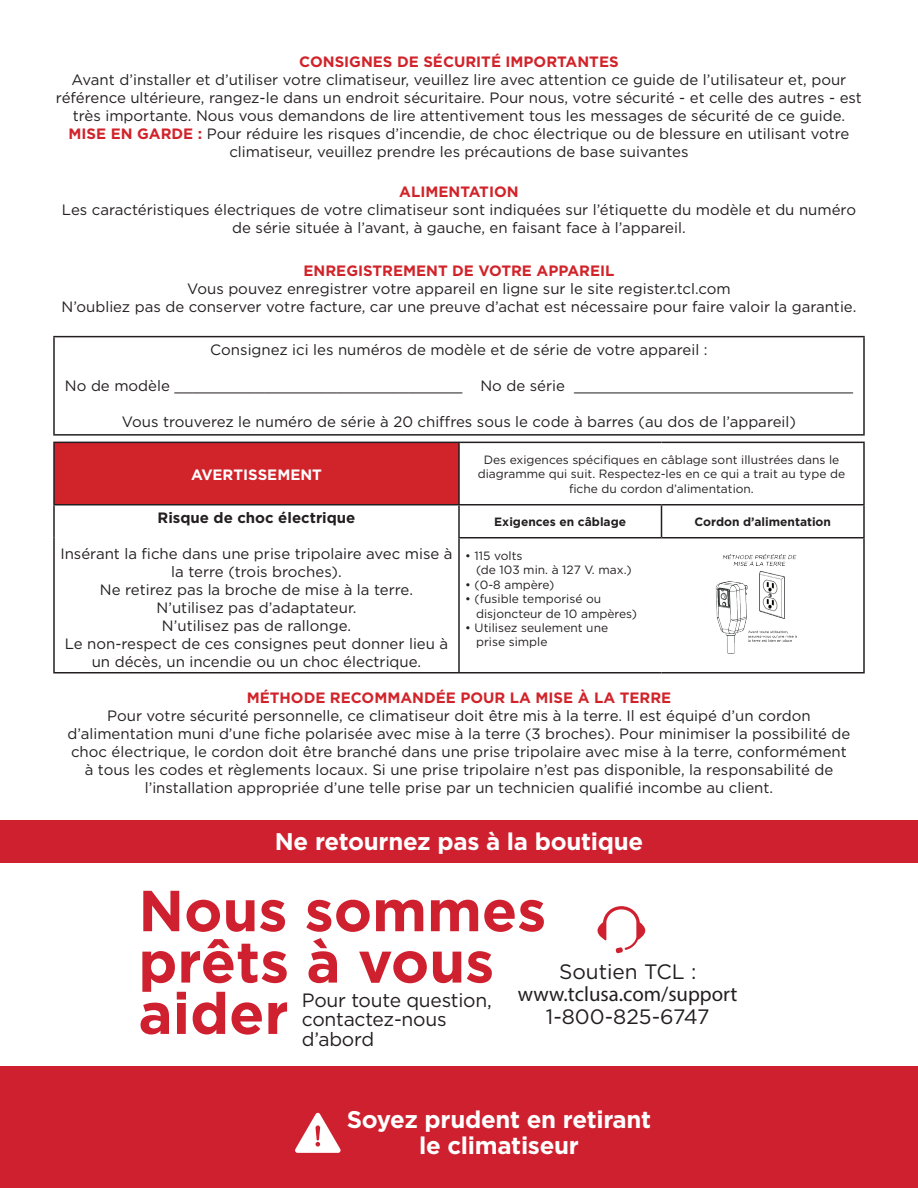
<style>
.page{position:relative;width:918px;height:1188px;background:#fff}
.page>*{position:absolute;margin:0;border:0;box-sizing:border-box;transform-origin:0 0}
.t1{font:700 57.75px/51.3px "Gotham";color:#cf202f}
.t2{font:700 24px/25.7px "Gotham";letter-spacing:-.01em;color:#fff;text-align:center}
.t3{font:20.85px "Gotham";color:#231f20}
.t4{font:20.85px "Myriad Pro";color:#231f20}
.t5{font:19.2px/19.2px "Gotham";letter-spacing:-.01em;color:#231f20}
.t6{font:15px/18px "Gotham";color:#231f20;text-align:center}
.t7{font:700 15px "Gotham";color:#d1232a}
.t8{font:700 15px "Gotham";color:#231f20}
.t9{font:700 15px "Gotham";color:#fff}
.t10{font:12px/14.4px "Gotham";color:#231f20}
.t11{font:700 12px "Gotham";color:#231f20}
.s1{font-weight:700;color:#d1232a}
</style>
<div class="page">
<hr style="left:53px;top:336px;width:812px;height:1px;background:#231f20">
<hr style="left:53px;top:337px;width:2px;height:97px;background:#231f20">
<hr style="left:863px;top:337px;width:2px;height:97px;background:#231f20">
<hr style="left:53px;top:434px;width:812px;height:2px;background:#231f20">
<div style="left:54px;top:442px;width:405px;height:63px;background:#d1232a"></div>
<hr style="left:53px;top:442px;width:406px;height:1px;background:#231f20">
<hr style="left:53px;top:443px;width:2px;height:61px;background:#231f20">
<hr style="left:459px;top:442px;width:203px;height:1px;background:#231f20">
<hr style="left:458px;top:443px;width:2px;height:61px;background:#231f20">
<hr style="left:662px;top:442px;width:203px;height:1px;background:#231f20">
<hr style="left:863px;top:443px;width:2px;height:61px;background:#231f20">
<hr style="left:53px;top:504px;width:406px;height:1px;background:#231f20">
<hr style="left:53px;top:505px;width:2px;height:33px;background:#231f20">
<hr style="left:459px;top:504px;width:203px;height:1px;background:#231f20">
<hr style="left:458px;top:505px;width:2px;height:32px;background:#231f20">
<hr style="left:662px;top:504px;width:203px;height:1px;background:#231f20">
<hr style="left:661px;top:505px;width:1px;height:32px;background:#231f20">
<hr style="left:863px;top:505px;width:2px;height:32px;background:#231f20">
<hr style="left:53px;top:538px;width:2px;height:134px;background:#231f20">
<hr style="left:458px;top:537px;width:204px;height:1px;background:#231f20">
<hr style="left:458px;top:538px;width:2px;height:134px;background:#231f20">
<hr style="left:662px;top:537px;width:203px;height:1px;background:#231f20">
<hr style="left:863px;top:538px;width:2px;height:134px;background:#231f20">
<hr style="left:53px;top:672px;width:406px;height:1px;background:#231f20">
<hr style="left:459px;top:672px;width:203px;height:1px;background:#231f20">
<hr style="left:662px;top:672px;width:203px;height:1px;background:#231f20">
<img style="left:716px;top:554px;width:81px;height:99px">
<div style="left:0;top:1067px;width:918px;height:121px;background:#cf202f"></div>
<div style="left:0;top:820px;width:918px;height:42px;background:#cf202f"></div>
<svg style="left:598px;top:906px;width:47px;height:47px"></svg>
<svg style="left:295px;top:1113px;width:46px;height:40px"></svg>
<p class="t7" style="left:299px;top:52px;width:321px">CONSIGNES DE SÉCURITÉ IMPORTANTES</p>
<p class="t6" style="left:56px;top:70px;width:808px">Avant d’installer et d’utiliser votre climatiseur, veuillez lire avec attention ce guide de l’utilisateur et, pour référence ultérieure, rangez-le dans un endroit sécuritaire. Pour nous, votre sécurité - et celle des autres - est très importante. Nous vous demandons de lire attentivement tous les messages de sécurité de ce guide.<br><span class="s1">MISE EN GARDE :</span> Pour réduire les risques d’incendie, de choc électrique ou de blessure en utilisant votre climatiseur, veuillez prendre les précautions de base suivantes</p>
<p class="t7" style="left:399px;top:181px;width:121px">ALIMENTATION</p>
<p class="t6" style="left:62px;top:200px;width:796px">Les caractéristiques électriques de votre climatiseur sont indiquées sur l’étiquette du modèle et du numéro de série située à l’avant, à gauche, en faisant face à l’appareil.</p>
<p class="t7" style="left:304px;top:261px;width:312px">ENREGISTREMENT DE VOTRE APPAREIL</p>
<p class="t6" style="left:62px;top:279px;width:796px">Vous pouvez enregistrer votre appareil en ligne sur le site register.tcl.com<br>N’oubliez pas de conserver votre facture, car une preuve d’achat est nécessaire pour faire valoir la garantie.</p>
<p class="t6" style="left:210px;top:340px;width:499px">Consignez ici les numéros de modèle et de série de votre appareil :</p>
<p class="t6" style="left:65px;top:376px;width:790px">No de modèle ________________________________ No de série _______________________________</p>
<p class="t6" style="left:122px;top:412px;width:676px">Vous trouverez le numéro de série à 20 chiffres sous le code à barres (au dos de l’appareil)</p>
<p class="t9" style="left:191px;top:464px;width:132px">AVERTISSEMENT</p>
<p class="t10" style="left:478px;top:452px;width:369px;text-align:center">Des exigences spécifiques en câblage sont illustrées dans le diagramme qui suit. Respectez-les en ce qui a trait au type de fiche du cordon d’alimentation.</p>
<p class="t8" style="left:158px;top:507px;width:200px">Risque de choc électrique</p>
<p class="t6" style="left:60px;top:544px;width:394px">Insérant la fiche dans une prise tripolaire avec mise à la terre (trois broches).<br>Ne retirez pas la broche de mise à la terre.<br>N’utilisez pas d’adaptateur.<br>N’utilisez pas de rallonge.<br>Le non-respect de ces consignes peut donner lieu à un décès, un incendie ou un choc électrique.</p>
<p class="t11" style="left:494px;top:514px;width:133px">Exigences en câblage</p>
<p class="t11" style="left:694px;top:514px;width:138px">Cordon d’alimentation</p>
<p class="t10" style="left:476px;top:548px;width:157px;text-indent:-11px">• 115 volts<br>(de 103 min. à 127 V. max.)</p>
<p class="t10" style="left:465px;top:577px;width:91px">• (0-8 ampère)</p>
<p class="t10" style="left:476px;top:592px;width:163px;text-indent:-11px">• (fusible temporisé ou disjoncteur de 10 ampères)</p>
<p class="t10" style="left:476px;top:620px;width:134px;text-indent:-11px">• Utilisez seulement une prise simple</p>
<p class="t7" style="left:247px;top:688px;width:426px">MÉTHODE RECOMMANDÉE POUR LA MISE À LA TERRE</p>
<p class="t6" style="left:68px;top:707px;width:784px">Pour votre sécurité personnelle, ce climatiseur doit être mis à la terre. Il est équipé d’un cordon d’alimentation muni d’une fiche polarisée avec mise à la terre (3 broches). Pour minimiser la possibilité de choc électrique, le cordon doit être branché dans une prise tripolaire avec mise à la terre, conformément à tous les codes et règlements locaux. Si une prise tripolaire n’est pas disponible, la responsabilité de l’installation appropriée d’une telle prise par un technicien qualifié incombe au client.</p>
<h2 class="t2" style="left:275px;top:829px;width:370px">Ne retournez pas à la boutique</h2>
<h1 class="t1" style="left:138px;top:885px;width:409px">Nous sommes prêts à vous aider</h1>
<h3 class="t3" style="left:559px;top:958px;width:139px">Soutien TCL :</h3>
<h3 class="t4" style="left:518px;top:981px;width:221px">www.tclusa.com/support</h3>
<h3 class="t3" style="left:546px;top:1003px;width:165px">1-800-825-6747</h3>
<p class="t5" style="left:302px;top:990px;width:192px">Pour toute question, contactez-nous d’abord</p>
<h2 class="t2" style="left:347px;top:1106px;width:306px">Soyez prudent en retirant le climatiseur</h2>
</div>
